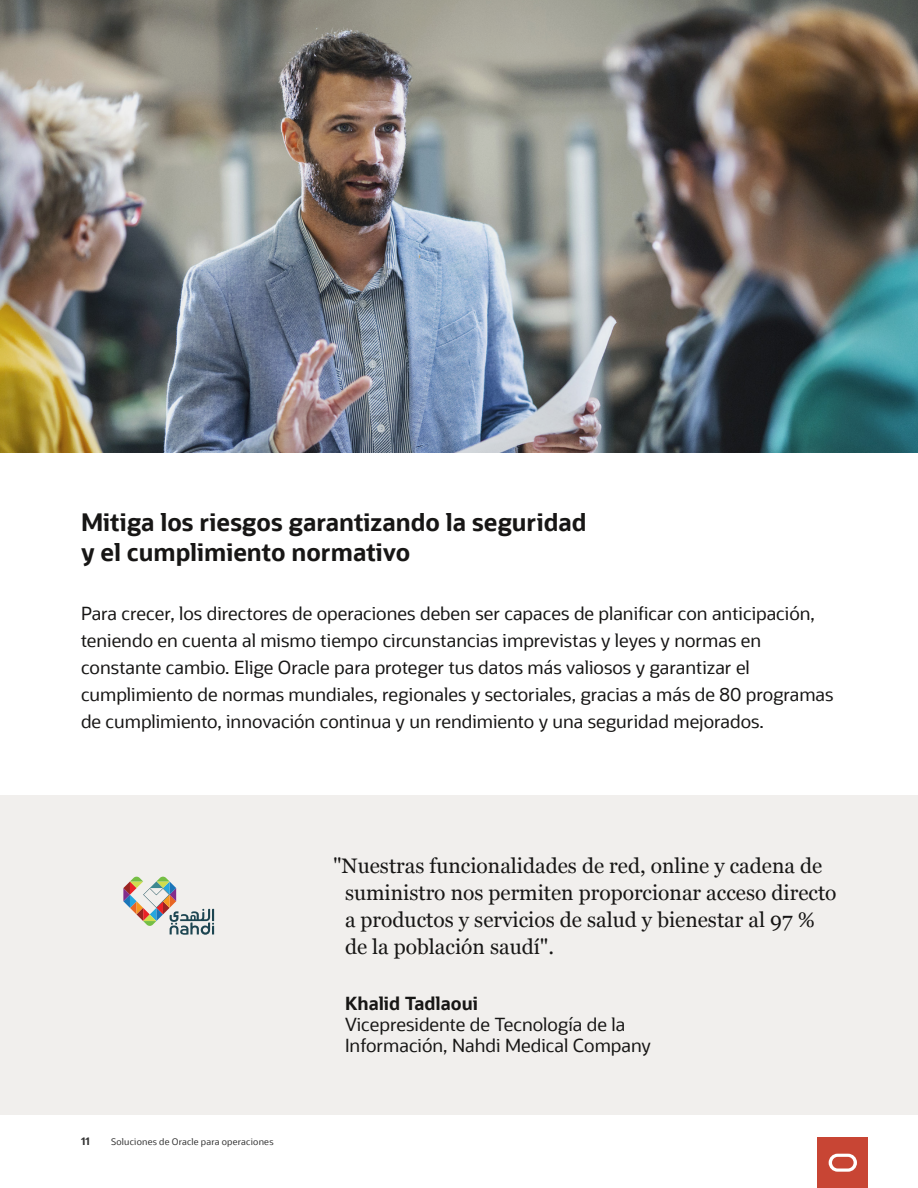
<style>
.page{position:relative;width:918px;height:1188px;background:#fff}
.page>*{position:absolute;margin:0;border:0;box-sizing:border-box;transform-origin:0 0}
.A__Subhead_chapters{font:700 24px/30px "Oracle Sans";color:#171615}
.Component_Body_Quote{font:21px/27px "Georgia";color:#171615}
.A__Body_Text{font:18px/27px "Oracle Sans";color:#171615}
.Component_Quote_Titl{font:18px/21px "Oracle Sans";color:#171615}
.Component_Quote_Name{font:700 18px "Oracle Sans";color:#171615}
.t1{font:700 10.5px "Oracle Sans";color:#333}
.t2{font:9px "Oracle Sans";letter-spacing:.025em;color:#333}
</style>
<div class="page">
<div style="left:0;top:795px;width:918px;height:319px;background:#f1efed"></div>
<svg style="left:123px;top:877px;width:91px;height:58px"></svg>
<img style="left:0;top:0;width:918px;height:453px">
<div style="left:818px;top:1137px;width:50px;height:51px;background:#c84534"></div>
<svg style="left:829px;top:1154px;width:28px;height:18px"></svg>
<p class="A__Subhead_chapters" style="left:81px;top:508px;width:507px">Mitiga los riesgos garantizando la seguridad y el cumplimiento normativo</p>
<p class="A__Body_Text" style="left:81px;top:600px;width:754px">Para crecer, los directores de operaciones deben ser capaces de planificar con anticipación, teniendo en cuenta al mismo tiempo circunstancias imprevistas y leyes y normas en constante cambio. Elige Oracle para proteger tus datos más valiosos y garantizar el cumplimiento de normas mundiales, regionales y sectoriales, gracias a más de 80 programas de cumplimiento, innovación continua y un rendimiento y una seguridad mejorados.</p>
<p class="t1" style="left:81px;top:1135px;width:10px">11</p>
<p class="t2" style="left:111px;top:1137px;width:164px">Soluciones de Oracle para operaciones</p>
<p class="Component_Body_Quote" style="left:345px;top:852px;width:493px;text-indent:-12px">"Nuestras funcionalidades de red, online y cadena de suministro nos permiten proporcionar acceso directo a productos y servicios de salud y bienestar al 97 % de la población saudí".</p>
<p class="Component_Quote_Name" style="left:345px;top:992px;width:135px">Khalid Tadlaoui</p>
<p class="Component_Quote_Titl" style="left:345px;top:1014px;width:307px">Vicepresidente de Tecnología de la<br>Información, Nahdi Medical Company</p>
</div>
